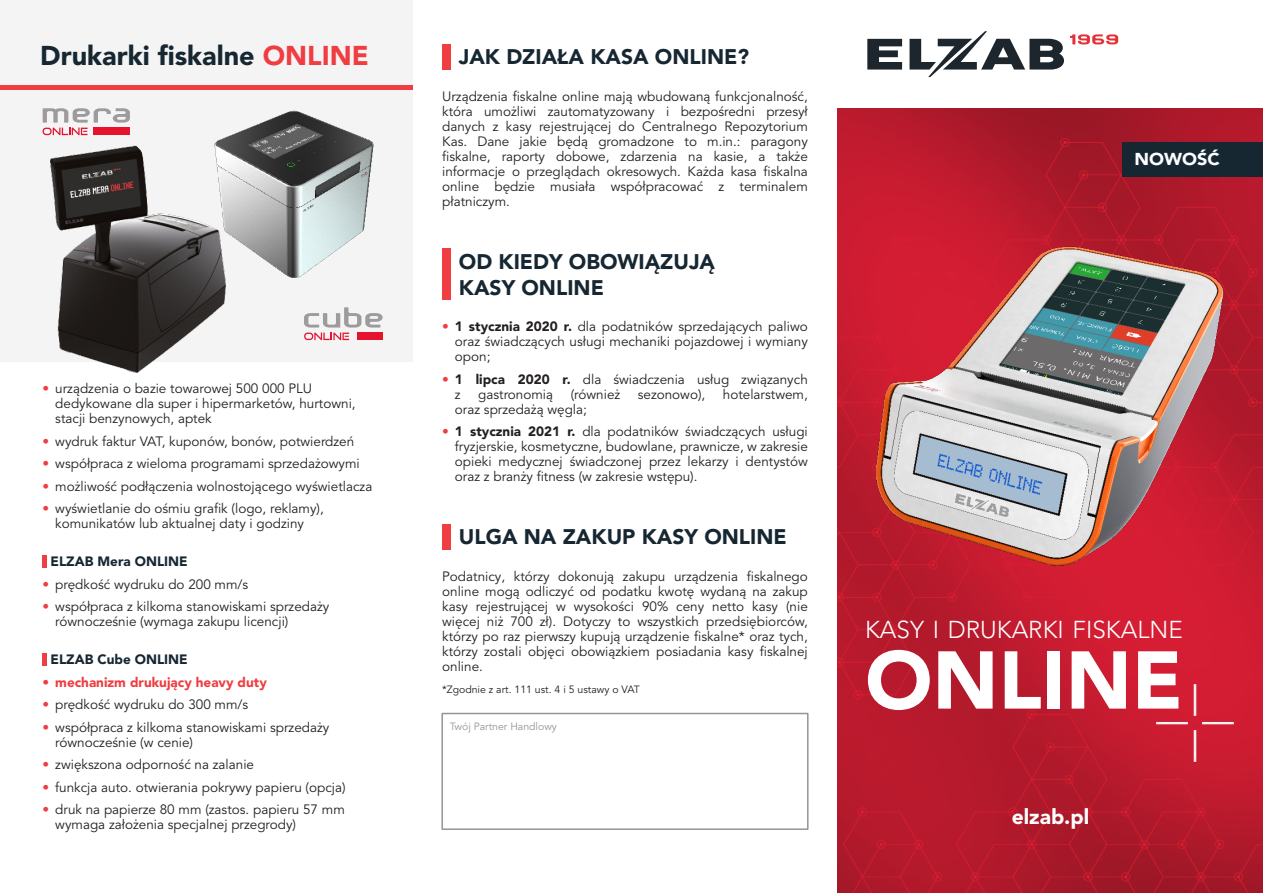
<style>
.page{position:relative;width:1263px;height:893px;background:#fff}
.page>*{position:absolute;margin:0;border:0;box-sizing:border-box;transform-origin:0 0}
.t1{font:900 80.85px "Avenir LT Pro";color:#fff}
.t2{font:900 27px "Avenir LT Pro";color:#162732}
.t3{font:300 24.3px "Avenir LT Pro";color:#fff}
.t4{font:900 21px/25.5px "Avenir LT Pro";color:#162732}
.t5{font:900 21px "Avenir LT Pro";color:#fff}
.t6{font:900 17.1px "Avenir LT Pro";color:#fff;scale:1.05 1}
.t7{font:13.5px/15px "Avenir LT Pro";color:#231f20}
.t8{font:900 13.5px "Avenir LT Pro";color:#162732}
.t9{font:900 13.5px "Avenir LT Pro";color:#ef3d42}
.t10{font:10.5px "Avenir LT Pro";color:#231f20}
.t11{font:10.5px "Avenir LT Pro";color:#939598}
.s1{color:#ef3d42}
.s2{font-weight:900;color:#ef3d42}
.s3{font-weight:900}
</style>
<div class="page">
<img style="left:837px;top:108px;width:426px;height:785px">
<div style="left:0;top:0;width:412px;height:361px;background:#f4f4f4"></div>
<hr style="left:43px;top:555px;width:4px;height:13px;background:#ef3d42">
<hr style="left:43px;top:653px;width:4px;height:13px;background:#ef3d42">
<hr style="left:0;top:85px;width:412px;height:4px;background:#ef3d42">
<img style="left:214px;top:110px;width:160px;height:168px">
<svg style="left:43px;top:108px;width:87px;height:27px"></svg>
<div style="left:94px;top:128px;width:36px;height:7px;background:#e4142f"></div>
<svg style="left:304px;top:307px;width:79px;height:33px"></svg>
<div style="left:357px;top:332px;width:26px;height:8px;background:#e4142f"></div>
<div style="left:442px;top:44px;width:9px;height:26px;background:#ef3d42"></div>
<div style="left:442px;top:249px;width:9px;height:51px;background:#ef3d42"></div>
<div style="left:442px;top:524px;width:9px;height:25px;background:#ef3d42"></div>
<img style="left:50px;top:144px;width:176px;height:229px">
<div style="left:441px;top:713px;width:367px;height:117px;border:2px solid #939598"></div>
<img style="left:1156px;top:685px;width:77px;height:76px">
<svg style="left:867px;top:39px;width:35px;height:31px"></svg>
<svg style="left:909px;top:31px;width:155px;height:46px"></svg>
<svg style="left:1070px;top:34px;width:48px;height:10px"></svg>
<img style="left:867px;top:236px;width:366px;height:346px">
<div style="left:1122px;top:142px;width:141px;height:34px;background:#162732"></div>
<h2 class="t2" style="left:40px;top:45px;width:330px">Drukarki fiskalne <span class="s1">ONLINE</span></h2>
<h3 class="t4" style="left:459px;top:46px;width:292px">JAK DZIAŁA KASA ONLINE?</h3>
<p class="t7" style="left:55px;top:382px;width:302px;text-indent:-13px"><span class="s1">•</span> urządzenia o bazie towarowej 500 000 PLU dedykowane dla super i hipermarketów, hurtowni, stacji benzynowych, aptek</p>
<p class="t7" style="left:43px;top:435px;width:313px"><span class="s1">•</span> wydruk faktur VAT, kuponów, bonów, potwierdzeń</p>
<p class="t7" style="left:43px;top:457px;width:319px"><span class="s1">•</span> współpraca z wieloma programami sprzedażowymi</p>
<p class="t7" style="left:43px;top:480px;width:331px"><span class="s1">•</span> możliwość podłączenia wolnostojącego wyświetlacza</p>
<p class="t7" style="left:43px;top:502px;width:283px;text-align:center"><span class="s1">•</span> wyświetlanie do ośmiu grafik (logo, reklamy), komunikatów lub aktualnej daty i godziny</p>
<p class="t8" style="left:51px;top:556px;width:139px">ELZAB Mera ONLINE</p>
<p class="t7" style="left:43px;top:578px;width:207px"><span class="s1">•</span> prędkość wydruku do 200 mm/s</p>
<p class="t7" style="left:55px;top:600px;width:276px;text-indent:-13px"><span class="s1">•</span> współpraca z kilkoma stanowiskami sprzedaży równocześnie (wymaga zakupu licencji)</p>
<p class="t8" style="left:51px;top:654px;width:139px">ELZAB Cube ONLINE</p>
<p class="t9" style="left:43px;top:676px;width:226px">• mechanizm drukujący heavy duty</p>
<p class="t7" style="left:43px;top:698px;width:207px"><span class="s1">•</span> prędkość wydruku do 300 mm/s</p>
<p class="t7" style="left:55px;top:721px;width:276px;text-indent:-13px"><span class="s1">•</span> współpraca z kilkoma stanowiskami sprzedaży równocześnie (w cenie)</p>
<p class="t7" style="left:43px;top:758px;width:213px"><span class="s1">•</span> zwiększona odporność na zalanie</p>
<p class="t7" style="left:43px;top:781px;width:305px"><span class="s1">•</span> funkcja auto. otwierania pokrywy papieru (opcja)</p>
<p class="t7" style="left:55px;top:803px;width:291px;text-indent:-13px"><span class="s1">•</span> druk na papierze 80 mm (zastos. papieru 57 mm wymaga założenia specjalnej przegrody)</p>
<p class="t7" style="left:442px;top:90px;width:367px;text-align:justify">Urządzenia fiskalne online mają wbudowaną funkcjonalność, która umożliwi zautomatyzowany i bezpośredni przesył danych z kasy rejestrującej do Centralnego Repozytorium Kas. Dane jakie będą gromadzone to m.in.: paragony fiskalne, raporty dobowe, zdarzenia na kasie, a także informacje o przeglądach okresowych. Każda kasa fiskalna online będzie musiała współpracować z terminalem płatniczym.</p>
<h3 class="t4" style="left:459px;top:251px;width:258px">OD KIEDY OBOWIĄZUJĄ<br>KASY ONLINE</h3>
<p class="t7" style="left:455px;top:320px;width:354px;text-align:justify;text-indent:-13px"><span class="s2">•</span> <span class="s3">1 stycznia 2020 r.</span> dla podatników sprzedających paliwo oraz świadczących usługi mechaniki pojazdowej i wymiany opon;</p>
<p class="t7" style="left:455px;top:373px;width:354px;text-indent:-13px"><span class="s2">•</span> <span class="s3">1 lipca 2020 r.</span> dla świadczenia usług związanych z</p>
<p class="t7" style="left:478px;top:388px;width:77px">gastronomią</p>
<p class="t7" style="left:571px;top:388px;width:51px">(również</p>
<p class="t7" style="left:638px;top:388px;width:69px">sezonowo),</p>
<p class="t7" style="left:723px;top:388px;width:86px">hotelarstwem,</p>
<p class="t7" style="left:455px;top:403px;width:134px">oraz sprzedażą węgla;</p>
<p class="t7" style="left:455px;top:425px;width:354px;text-align:justify;text-indent:-13px"><span class="s2">•</span> <span class="s3">1 stycznia 2021 r.</span> dla podatników świadczących usługi fryzjerskie, kosmetyczne, budowlane, prawnicze, w zakresie opieki medycznej świadczonej przez lekarzy i dentystów oraz z branży fitness (w zakresie wstępu).</p>
<h3 class="t4" style="left:459px;top:526px;width:329px">ULGA NA ZAKUP KASY ONLINE</h3>
<p class="t7" style="left:442px;top:570px;width:367px;text-align:justify">Podatnicy, którzy dokonują zakupu urządzenia fiskalnego online mogą odliczyć od podatku kwotę wydaną na zakup kasy rejestrującej w wysokości 90% ceny netto kasy (nie więcej niż 700 zł). Dotyczy to wszystkich przedsiębiorców, którzy po raz pierwszy kupują urządzenie fiskalne* oraz tych, którzy zostali objęci obowiązkiem posiadania kasy fiskalnej online.</p>
<p class="t10" style="left:442px;top:685px;width:199px">*Zgodnie z art. 111 ust. 4 i 5 ustawy o VAT</p>
<p class="t11" style="left:450px;top:722px;width:109px">Twój Partner Handlowy</p>
<p class="t6" style="left:1134px;top:152px;width:83px">NOWOŚĆ</p>
<h3 class="t3" style="left:865px;top:620px;width:319px">KASY I DRUKARKI FISKALNE</h3>
<h1 class="t1" style="left:865px;top:647px;width:319px">ONLINE</h1>
<h3 class="t5" style="left:1012px;top:808px;width:79px">elzab.pl</h3>
</div>
